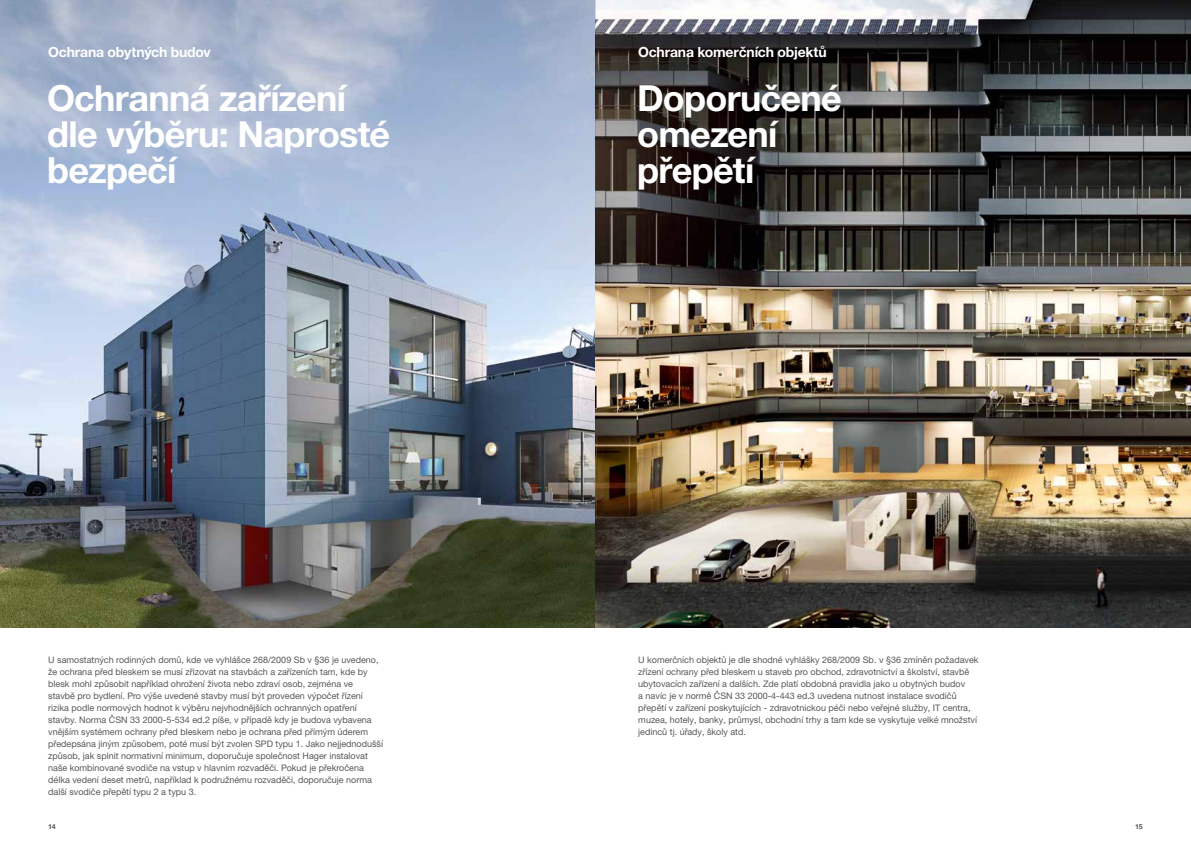
<style>
.page{position:relative;width:1191px;height:842px;background:#fff}
.page>*{position:absolute;margin:0;border:0;box-sizing:border-box;transform-origin:0 0}
.t1{font:700 36px/36px "Helvetica Neue LTW1 G";letter-spacing:-.02em;color:#fff}
.t2{font:700 14px "Helvetica Neue LTW1 G";letter-spacing:-.015em;color:#fff}
.t3{font:9px/12px "Helvetica Neue LTW1 G";color:#575756}
.t4{font:700 7px "Helvetica Neue LTW1 G";color:#575756}
</style>
<div class="page">
<img style="left:0;top:0;width:1191px;height:628px">
<svg style="left:0;top:0;width:595px;height:330px;background:#aabad2"></svg>
<h2 class="t2" style="left:48px;top:44px;width:164px">Ochrana obytných budov</h2>
<h1 class="t1" style="left:47px;top:80px;width:345px">Ochranná zařízení dle výběru: Naprosté bezpečí</h1>
<p class="t3" style="left:48px;top:654px;width:336px">U samostatných rodinných domů, kde ve vyhlášce 268/2009 Sb v §36 je uvedeno, že ochrana před bleskem se musí zřizovat na stavbách a zařízeních tam, kde by blesk mohl způsobit například ohrožení života nebo zdraví osob, zejména ve<br>stavbě pro bydlení. Pro výše uvedené stavby musí být proveden výpočet řízení rizika podle normových hodnot k výběru nejvhodnějších ochranných opatření stavby. Norma ČSN 33 2000-5-534 ed.2 píše, v případě kdy je budova vybavena vnějším systémem ochrany před bleskem nebo je ochrana před přímým úderem předepsána jiným způsobem, poté musí být zvolen SPD typu 1. Jako nejjednodušší způsob, jak splnit normativní minimum, doporučuje společnost Hager instalovat naše kombinované svodiče na vstup v hlavním rozvaděči. Pokud je překročena délka vedení deset metrů, například k podružnému rozvaděči, doporučuje norma další svodiče přepětí typu 2 a typu 3.</p>
<h2 class="t2" style="left:638px;top:44px;width:190px">Ochrana komerčních objektů</h2>
<h1 class="t1" style="left:637px;top:80px;width:206px">Doporučené omezení přepětí</h1>
<p class="t3" style="left:638px;top:654px;width:342px">U komerčních objektů je dle shodné vyhlášky 268/2009 Sb. v §36 zmíněn požadavek zřízení ochrany před bleskem u staveb pro obchod, zdravotnictví a školství, stavbě ubytovacích zařízení a dalších. Zde platí obdobná pravidla jako u obytných budov<br>a navíc je v normě ČSN 33 2000-4-443 ed.3 uvedena nutnost instalace svodičů přepětí v zařízení poskytujících - zdravotnickou péči nebo veřejné služby, IT centra, muzea, hotely, banky, průmysl, obchodní trhy a tam kde se vyskytuje velké množství jedinců tj. úřady, školy atd.</p>
<p class="t4" style="left:48px;top:822px;width:9px">14</p>
<p class="t4" style="left:1135px;top:822px;width:9px">15</p>
</div>
